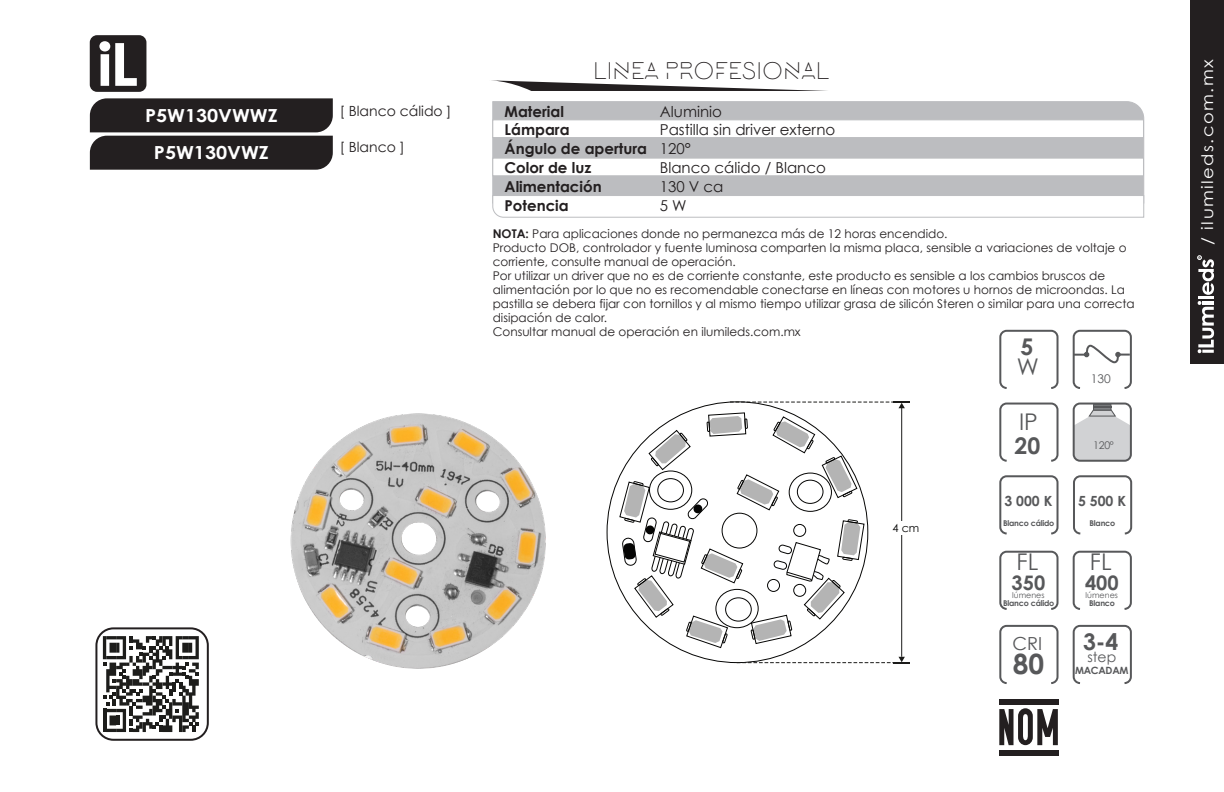
<style>
.page{position:relative;width:1224px;height:792px;background:#fff}
.page>*{position:absolute;margin:0;border:0;box-sizing:border-box;transform-origin:0 0}
.t1{font:700 28px "Century Gothic";color:#57585a}
.t2{font:24px "Lombok";color:#231f20}
.t3{font:23px "Century Gothic";color:#57585a}
.t4{font:700 23px "Century Gothic";color:#57585a}
.t5{font:700 20px "Century Gothic";color:#57585a}
.t6{font:700 18px "Century Gothic";color:#fff;scale:1.1 1}
.t7{font:18px "Century Gothic";color:#57585a}
.t8{font:16px "Century Gothic";letter-spacing:.08em;color:#fff;scale:1.12 1}
.t9{font:15px "Century Gothic";color:#231f20}
.t10{font:700 15px "Century Gothic";color:#231f20}
.t11{font:14px "Century Gothic";color:#231f20}
.t12{font:700 14px "Century Gothic";color:#57585a}
.t13{font:14px "Century Gothic";color:#57585a}
.t14{font:12px/14px "Century Gothic";color:#231f20}
.t15{font:12px "Century Gothic";color:#57585a}
.t16{font:11.2px "Century Gothic";color:#050504}
.t17{font:10.6px "Century Gothic";color:#57585a}
.t18{font:700 10px "Century Gothic";letter-spacing:-.025em;color:#57585a}
.t19{font:700 8px "Century Gothic";letter-spacing:-.025em;color:#57585a}
.t20{font:8px "Century Gothic";color:#57585a}
.s1{font-weight:700}
</style>
<div class="page">
<div style="left:1190px;top:0;width:34px;height:364px;background:#231f20"></div>
<hr style="left:1198px;top:296px;width:16px;height:3px;background:#fff">
<svg style="left:1198px;top:301px;width:16px;height:52px"></svg>
<svg style="left:1197px;top:255px;width:17px;height:40px"></svg>
<div style="left:999px;top:330px;width:60px;height:59px;border:2px solid #57585a;border-radius:6px"></div>
<div style="left:999px;top:403px;width:60px;height:59px;border:2px solid #57585a;border-radius:6px"></div>
<div style="left:1073px;top:330px;width:59px;height:59px;border:2px solid #57585a;border-radius:6px"></div>
<svg style="left:1072px;top:344px;width:60px;height:20px"></svg>
<div style="left:999px;top:699px;width:60px;height:6px;background:#231f20"></div>
<div style="left:999px;top:750px;width:60px;height:5px;background:#231f20"></div>
<svg style="left:999px;top:708px;width:59px;height:37px"></svg>
<div style="left:999px;top:625px;width:60px;height:59px;border:2px solid #57585a;border-radius:6px"></div>
<div style="left:1073px;top:625px;width:59px;height:59px;border:2px solid #57585a;border-radius:6px"></div>
<div style="left:1073px;top:551px;width:59px;height:59px;border:2px solid #57585a;border-radius:6px"></div>
<div style="left:999px;top:551px;width:60px;height:59px;border:2px solid #57585a;border-radius:6px"></div>
<svg style="left:1076px;top:406px;width:53px;height:53px"></svg>
<div style="left:1073px;top:403px;width:59px;height:59px;border:2px solid #57585a;border-radius:6px"></div>
<div style="left:999px;top:475px;width:60px;height:59px;border:2px solid #57585a;border-radius:6px"></div>
<div style="left:1073px;top:475px;width:59px;height:59px;border:2px solid #57585a;border-radius:6px"></div>
<div style="left:95px;top:627px;width:114px;height:114px;border:2px solid #231f20;border-radius:17px"></div>
<svg style="left:103px;top:636px;width:96px;height:96px"></svg>
<img style="left:290px;top:413px;width:256px;height:256px">
<hr style="left:901px;top:407px;width:1px;height:250px;background:#1b1b19">
<svg style="left:735px;top:657px;width:175px;height:7px"></svg>
<svg style="left:619px;top:401px;width:291px;height:247px"></svg>
<div style="left:885px;top:522px;width:43px;height:13px;background:#fff"></div>
<svg style="left:491px;top:80px;width:336px;height:11px"></svg>
<div style="left:90px;top:35px;width:56px;height:57px;background:#231f20;border-radius:7px"></div>
<svg style="left:99px;top:41px;width:38px;height:45px"></svg>
<svg style="left:90px;top:98px;width:243px;height:72px;background:#322e2f"></svg>
<div style="left:492px;top:101px;width:653px;height:94px;background:#bcbdc0"></div>
<div style="left:492px;top:119px;width:652px;height:19px;background:#fff;border:1px solid #bcbdc0"></div>
<div style="left:492px;top:158px;width:652px;height:18px;background:#fff;border:1px solid #bcbdc0"></div>
<svg style="left:492px;top:195px;width:653px;height:23px"></svg>
<p class="t6" style="left:145px;top:104px;width:122px">P5W130VWWZ</p>
<p class="t6" style="left:154px;top:141px;width:106px">P5W130VWZ</p>
<p class="t11" style="left:340px;top:102px;width:113px">[ Blanco cálido ]</p>
<p class="t11" style="left:340px;top:138px;width:66px">[ Blanco ]</p>
<p class="t2" style="left:593px;top:59px;width:238px">LINEA PROFESIONAL</p>
<p class="t9" style="left:660px;top:102px;width:64px">Aluminio</p>
<p class="t9" style="left:660px;top:121px;width:177px">Pastilla sin driver externo</p>
<p class="t9" style="left:660px;top:140px;width:32px">120°</p>
<p class="t9" style="left:660px;top:158px;width:168px">Blanco cálido / Blanco</p>
<p class="t9" style="left:660px;top:177px;width:65px">130 V ca</p>
<p class="t9" style="left:660px;top:196px;width:28px">5 W</p>
<p class="t14" style="left:493px;top:226px;width:456px"><span class="s1">NOTA:</span> Para aplicaciones donde no permanezca más de 12 horas encendido.</p>
<p class="t14" style="left:493px;top:240px;width:635px">Producto DOB, controlador y fuente luminosa comparten la misma placa, sensible a variaciones de voltaje o corriente, consulte manual de operación.</p>
<p class="t14" style="left:493px;top:268px;width:644px">Por utilizar un driver que no es de corriente constante, este producto es sensible a los cambios bruscos de alimentación por lo que no es recomendable conectarse en líneas con motores u hornos de microondas. La pastilla se debera fijar con tornillos y al mismo tiempo utilizar grasa de silicón Steren o similar para una correcta disipación de calor.</p>
<p class="t14" style="left:493px;top:324px;width:309px">Consultar manual de operación en ilumileds.com.mx</p>
<p class="t10" style="left:505px;top:102px;width:61px">Material</p>
<p class="t10" style="left:505px;top:121px;width:67px">Lámpara</p>
<p class="t10" style="left:505px;top:139px;width:144px">Ángulo de apertura</p>
<p class="t10" style="left:505px;top:158px;width:88px">Color de luz</p>
<p class="t10" style="left:505px;top:177px;width:99px">Alimentación</p>
<p class="t10" style="left:505px;top:196px;width:66px">Potencia</p>
<p class="t4" style="left:1021px;top:332px;width:14px">5</p>
<p class="t3" style="left:1017px;top:353px;width:24px">W</p>
<p class="t3" style="left:1019px;top:407px;width:20px">IP</p>
<p class="t4" style="left:1015px;top:431px;width:27px">20</p>
<p class="t15" style="left:1091px;top:371px;width:21px">130</p>
<p class="t17" style="left:1093px;top:439px;width:22px">120º</p>
<p class="t16" style="left:893px;top:520px;width:28px">4 cm</p>
<p class="t12" style="left:1005px;top:493px;width:49px">3 000 K</p>
<p class="t19" style="left:1003px;top:518px;width:53px">Blanco cálido</p>
<p class="t3" style="left:1017px;top:548px;width:23px">FL</p>
<p class="t5" style="left:1012px;top:570px;width:35px">350</p>
<p class="t20" style="left:1012px;top:590px;width:34px">lúmenes</p>
<p class="t19" style="left:1003px;top:598px;width:53px">Blanco cálido</p>
<p class="t7" style="left:1013px;top:632px;width:31px">CRI</p>
<p class="t1" style="left:1013px;top:646px;width:33px">80</p>
<p class="t12" style="left:1078px;top:493px;width:49px">5 500 K</p>
<p class="t19" style="left:1089px;top:518px;width:27px">Blanco</p>
<p class="t3" style="left:1090px;top:548px;width:23px">FL</p>
<p class="t5" style="left:1085px;top:570px;width:35px">400</p>
<p class="t20" style="left:1086px;top:590px;width:34px">lúmenes</p>
<p class="t19" style="left:1089px;top:598px;width:27px">Blanco</p>
<p class="t4" style="left:1083px;top:627px;width:37px">3-4</p>
<p class="t13" style="left:1087px;top:648px;width:30px">step</p>
<p class="t18" style="left:1075px;top:664px;width:55px">MACADAM</p>
<h3 class="t8" style="left:1198px;top:245px;width:167px;rotate:-90deg">/ ilumileds.com.mx</h3>
</div>
